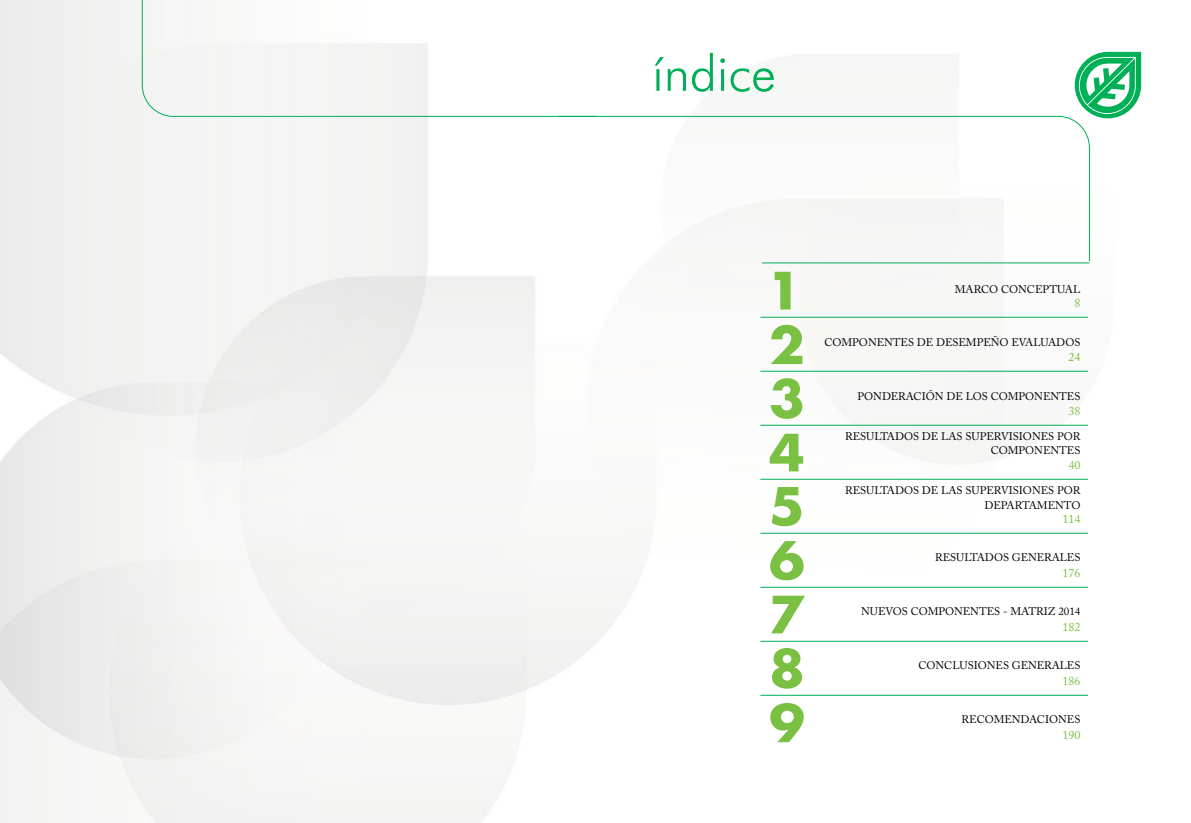
<style>
.page{position:relative;width:1191px;height:823px;background:#fff}
.page>*{position:absolute;margin:0;border:0;box-sizing:border-box;transform-origin:0 0}
.t1{font:700 50px/53.9px "Futura Std";color:#7ac143;scale:1.05 1}
.t2{font:300 50px "Futura BT";color:#00b057}
.t3{font:12px "Adobe Caslon Pro";color:#7ac143}
.t4{font:11px/14.4px "Adobe Caslon Pro";color:#000;text-align:right}
</style>
<div class="page">
<img style="left:0;top:0;width:1142px;height:822px">
<svg style="left:557px;top:115px;width:533px;height:446px"></svg>
<hr style="left:762px;top:262px;width:327px;height:1px;background:#00b057">
<hr style="left:760px;top:478px;width:328px;height:1px;background:#00b057">
<hr style="left:760px;top:370px;width:328px;height:1px;background:#00b057">
<hr style="left:760px;top:586px;width:328px;height:1px;background:#00b057">
<hr style="left:760px;top:316px;width:328px;height:1px;background:#00b057">
<hr style="left:760px;top:532px;width:328px;height:1px;background:#00b057">
<hr style="left:760px;top:424px;width:328px;height:1px;background:#00b057">
<hr style="left:760px;top:640px;width:328px;height:1px;background:#00b057">
<hr style="left:760px;top:694px;width:328px;height:1px;background:#00b057">
<svg style="left:1074px;top:52px;width:67px;height:66px"></svg>
<svg style="left:141px;top:0;width:457px;height:117px"></svg>
<h1 class="t2" style="left:652px;top:43px;width:125px">índice</h1>
<h1 class="t1" style="left:766px;top:263px;width:38px;text-align:justify">1<br>2<br>3<br>4</h1>
<h1 class="t1" style="left:769px;top:450px;width:36px;line-height:108.6px">5<br>7</h1>
<h1 class="t1" style="left:769px;top:640px;width:36px;line-height:55px">8<br>9</h1>
<h1 class="t1" style="left:769px;top:532px;width:36px">6</h1>
<p class="t4" style="left:954px;top:281px;width:127px">MARCO CONCEPTUAL</p>
<p class="t3" style="left:1074px;top:295px;width:7px">8</p>
<p class="t4" style="left:824px;top:335px;width:257px">COMPONENTES DE DESEMPEÑO EVALUADOS</p>
<p class="t3" style="left:1068px;top:349px;width:13px">24</p>
<p class="t4" style="left:857px;top:389px;width:224px">PONDERACIÓN DE LOS COMPONENTES</p>
<p class="t3" style="left:1068px;top:403px;width:13px">38</p>
<p class="t4" style="left:845px;top:429px;width:237px">RESULTADOS DE LAS SUPERVISIONES POR<br>COMPONENTES</p>
<p class="t4" style="left:845px;top:483px;width:237px">RESULTADOS DE LAS SUPERVISIONES POR<br>DEPARTAMENTO</p>
<p class="t3" style="left:1068px;top:457px;width:13px">40</p>
<p class="t3" style="left:1062px;top:511px;width:19px">114</p>
<p class="t4" style="left:935px;top:550px;width:147px">RESULTADOS GENERALES</p>
<p class="t3" style="left:1062px;top:565px;width:19px">176</p>
<p class="t4" style="left:861px;top:603px;width:221px">NUEVOS COMPONENTES - MATRIZ 2014</p>
<p class="t3" style="left:1062px;top:619px;width:19px">182</p>
<p class="t4" style="left:918px;top:657px;width:163px">CONCLUSIONES GENERALES</p>
<p class="t3" style="left:1062px;top:673px;width:19px">186</p>
<p class="t4" style="left:961px;top:711px;width:120px">RECOMENDACIONES</p>
<p class="t3" style="left:1062px;top:727px;width:19px">190</p>
</div>
